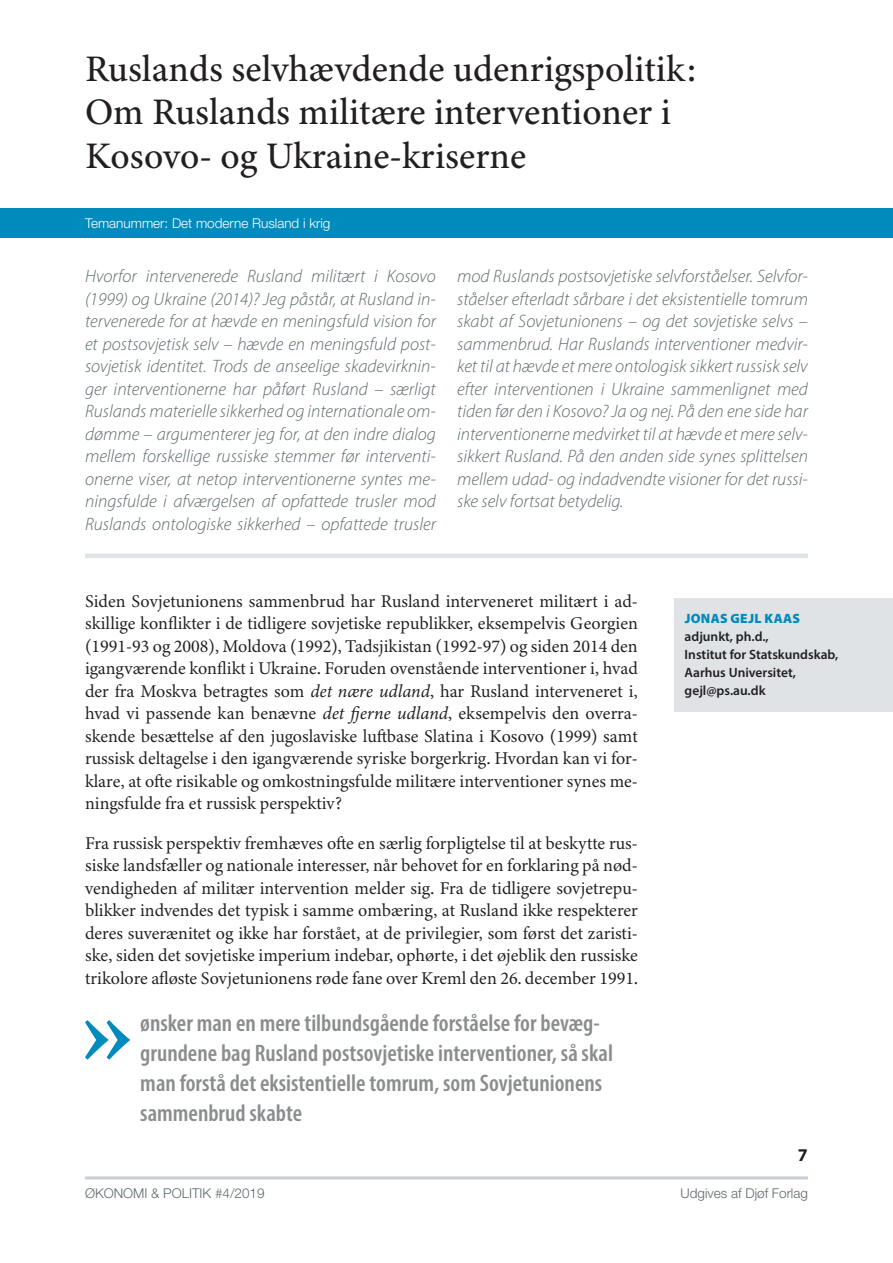
<style>
.page{position:relative;width:893px;height:1263px;background:#fff}
.page>*{position:absolute;margin:0;border:0;box-sizing:border-box;transform-origin:0 0}
.t1{font:500 37.5px/43.5px "Minion 3";color:#231f20}
.t2{font:600 condensed 24px/30px "Myriad Pro";color:#8a8c8f}
.t3{font:18px/22.5px "Minion 3";color:#231f20;text-align:justify}
.t4{font:italic 300 18px/22.5px "Myriad Pro";color:#5e696f;text-align:justify}
.t5{font:700 18px "Myriad Pro";color:#231f20}
.t6{font:600 13.5px/18px "Myriad Pro";color:#231f20}
.t7{font:300 13.5px "Helvetica Neue LT Std";color:#5e696f}
.t8{font:300 13.5px "Helvetica Neue LT Std";color:#fff}
.t9{font:900 13.5px "Myriad Pro";letter-spacing:.02em;color:#008bbd}
.s1{font-style:italic}
</style>
<div class="page">
<div style="left:675px;top:598px;width:218px;height:114px;background:#dfe3e6"></div>
<div style="left:0;top:208px;width:893px;height:30px;background:#008bbd"></div>
<hr style="left:85px;top:1176px;width:723px;height:3px;background:#c9cfd4">
<hr style="left:85px;top:554px;width:723px;height:4px;background:#dfe3e6">
<svg style="left:85px;top:1020px;width:45px;height:40px"></svg>
<h1 class="t1" style="left:85px;top:47px;width:613px">Ruslands selvhævdende udenrigspolitik:<br>Om Ruslands militære interventioner i<br>Kosovo- og Ukraine-kriserne</h1>
<p class="t8" style="left:85px;top:215px;width:247px">Temanummer: Det moderne Rusland i krig</p>
<p class="t4" style="left:85px;top:265px;width:352px">Hvorfor intervenerede Rusland militært i Kosovo (1999) og Ukraine (2014)? Jeg påstår, at Rusland in&shy;tervenerede for at hævde en meningsfuld vision for et postsovjetisk selv – hævde en meningsfuld post&shy;sovjetisk identitet. Trods de anseelige skadevirknin&shy;ger interventionerne har påført Rusland – særligt Ruslands materielle sikkerhed og internationale om&shy;dømme – argumenterer jeg for, at den indre dialog mellem forskellige russiske stemmer før interventi&shy;onerne viser, at netop interventionerne syntes me&shy;ningsfulde i afværgelsen af opfattede trusler mod Ruslands ontologiske sikkerhed – opfattede trusler</p>
<p class="t4" style="left:457px;top:265px;width:352px">mod Ruslands postsovjetiske selvforståelser. Selvfor&shy;ståelser efterladt sårbare i det eksistentielle tomrum skabt af Sovjetunionens – og det sovjetiske selvs – sammenbrud. Har Ruslands interventioner medvir&shy;ket til at hævde et mere ontologisk sikkert russisk selv efter interventionen i Ukraine sammenlignet med tiden før den i Kosovo? Ja og nej. På den ene side har interventionerne medvirket til at hævde et mere selv&shy;sikkert Rusland. På den anden side synes splittelsen mellem udad- og indadvendte visioner for det russi&shy;ske selv fortsat betydelig.</p>
<p class="t3" style="left:85px;top:590px;width:554px">Siden Sovjetunionens sammenbrud har Rusland interveneret militært i ad&shy;skillige konflikter i de tidligere sovjetiske republikker, eksempelvis Georgien (1991-93 og 2008), Moldova (1992), Tadsjikistan (1992-97) og siden 2014 den igangværende konflikt i Ukraine. Foruden ovenstående interventioner i, hvad der fra Moskva betragtes som <span class="s1">det nære udland</span>, har Rusland interveneret i, hvad vi passende kan benævne <span class="s1">det fjerne udland</span>, eksempelvis den overra&shy;skende besættelse af den jugoslaviske luftbase Slatina i Kosovo (1999) samt russisk deltagelse i den igangværende syriske borgerkrig. Hvordan kan vi for&shy;klare, at ofte risikable og omkostningsfulde militære interventioner synes me&shy;ningsfulde fra et russisk perspektiv?</p>
<p class="t3" style="left:85px;top:832px;width:554px">Fra russisk perspektiv fremhæves ofte en særlig forpligtelse til at beskytte rus&shy;siske landsfæller og nationale interesser, når behovet for en forklaring på nød&shy;vendigheden af militær intervention melder sig. Fra de tidligere sovjetrepu&shy;blikker indvendes det typisk i samme ombæring, at Rusland ikke respekterer deres suverænitet og ikke har forstået, at de privilegier, som først det zaristi&shy;ske, siden det sovjetiske imperium indebar, ophørte, i det øjeblik den russiske trikolore afløste Sovjetunionens røde fane over Kreml den 26. december 1991.</p>
<h2 class="t2" style="left:140px;top:1007px;width:474px">ønsker man en mere tilbundsgående forståelse for bevæg&shy;grundene bag Rusland postsovjetiske interventioner, så skal man forstå det eksistentielle tomrum, som Sovjetunionens sammenbrud skabte</h2>
<p class="t9" style="left:685px;top:610px;width:117px">JONAS GEJL KAAS</p>
<p class="t6" style="left:685px;top:628px;width:155px">adjunkt, ph.d.,<br>Institut for Statskundskab,<br>Aarhus Universitet, gejl@ps.au.dk</p>
<p class="t5" style="left:798px;top:1143px;width:11px">7</p>
<p class="t7" style="left:85px;top:1185px;width:181px">ØKONOMI &amp; POLITIK #4/2019</p>
<p class="t7" style="left:681px;top:1185px;width:129px">Udgives af Djøf Forlag</p>
</div>
